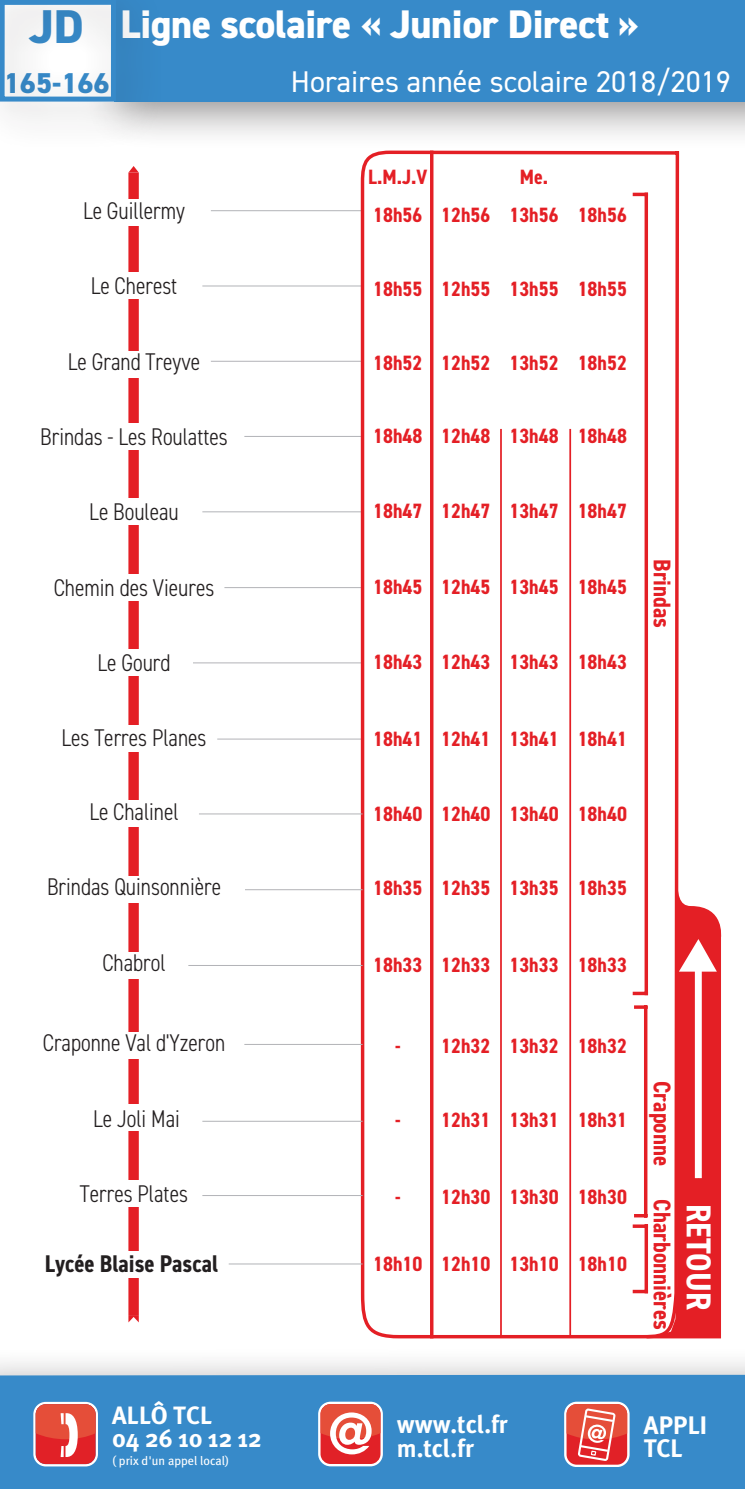
<style>
.page{position:relative;width:745px;height:1489px;background:#fff}
.page>*{position:absolute;margin:0;border:0;box-sizing:border-box;transform-origin:0 0}
.t1{font:800 40px "DIN2014";letter-spacing:-.01em;color:#fff}
.t2{font:700 condensed 34.5px "DIN2014";color:#fff}
.t3{font:30px "DIN2014";color:#fff}
.t4{font:800 28.75px "DIN2014";color:#378ac9}
.t5{font:700 25.25px/23.8px "Meta Plus";letter-spacing:-.005em;color:#fff}
.t6{font:700 25px/23.2px "Meta Plus";color:#fff}
.t7{font:300 condensed 24.25px "DIN2014";color:#231f20}
.t8{font:700 condensed 24.25px "DIN2014";color:#e41f25}
.t9{font:700 condensed 24.25px "DIN2014";color:#231f20}
.t10{font:700 condensed 20.75px "DIN2014";color:#e41f25}
.t11{font:12.5px "Meta Plus";color:#fff}
.s1{font-size:47.5px;color:#378ac9}
</style>
<div class="page">
<div style="left:85px;top:0;width:659px;height:150px;background:#231f20;opacity:.5"></div>
<div style="left:113px;top:0;width:631px;height:102px;background:#378ac9"></div>
<div style="left:0;top:1346px;width:744px;height:142px;background:#231f20;opacity:.5"></div>
<div style="left:0;top:1374px;width:744px;height:114px;background:#378ac9"></div>
<svg style="left:33px;top:1401px;width:65px;height:65px"></svg>
<svg style="left:318px;top:1401px;width:64px;height:65px"></svg>
<div style="left:320px;top:1403px;width:60px;height:60px;background:#e12127;border-radius:10px"></div>
<svg style="left:320px;top:1403px;width:60px;height:51px"></svg>
<svg style="left:563px;top:1401px;width:66px;height:65px"></svg>
<div style="left:566px;top:1403px;width:60px;height:61px;background:#e12127;border-radius:10px"></div>
<svg style="left:566px;top:1403px;width:60px;height:57px"></svg>
<div style="left:128px;top:172px;width:11px;height:1143px;background:#e41f25"></div>
<hr style="left:244px;top:436px;width:118px;height:1px;background:#b2b3b7">
<hr style="left:202px;top:511px;width:160px;height:1px;background:#b2b3b7">
<hr style="left:211px;top:361px;width:151px;height:1px;background:#b2b3b7">
<hr style="left:202px;top:285px;width:160px;height:1px;background:#b2b3b7">
<hr style="left:211px;top:210px;width:151px;height:1px;background:#b2b3b7">
<hr style="left:224px;top:587px;width:138px;height:1px;background:#b2b3b7">
<hr style="left:193px;top:662px;width:169px;height:1px;background:#b2b3b7">
<hr style="left:217px;top:738px;width:145px;height:1px;background:#b2b3b7">
<svg style="left:359px;top:150px;width:321px;height:1188px"></svg>
<hr style="left:644px;top:194px;width:3px;height:799px;background:#e41f25">
<svg style="left:634px;top:193px;width:12px;height:3px"></svg>
<svg style="left:634px;top:872px;width:86px;height:466px"></svg>
<svg style="left:128px;top:1315px;width:11px;height:7px"></svg>
<svg style="left:129px;top:166px;width:10px;height:6px"></svg>
<div style="left:118px;top:423px;width:31px;height:26px;background:#fff"></div>
<div style="left:118px;top:498px;width:31px;height:27px;background:#fff"></div>
<div style="left:118px;top:574px;width:31px;height:26px;background:#fff"></div>
<div style="left:118px;top:649px;width:31px;height:27px;background:#fff"></div>
<div style="left:118px;top:725px;width:31px;height:26px;background:#fff"></div>
<hr style="left:199px;top:813px;width:163px;height:1px;background:#b2b3b7">
<div style="left:118px;top:800px;width:31px;height:27px;background:#fff"></div>
<div style="left:118px;top:351px;width:31px;height:26px;background:#fff"></div>
<div style="left:118px;top:272px;width:31px;height:27px;background:#fff"></div>
<div style="left:118px;top:199px;width:31px;height:27px;background:#fff"></div>
<hr style="left:202px;top:889px;width:160px;height:1px;background:#b2b3b7">
<div style="left:118px;top:952px;width:31px;height:26px;background:#fff"></div>
<hr style="left:228px;top:1263px;width:134px;height:1px;background:#b2b3b7">
<div style="left:118px;top:1251px;width:31px;height:26px;background:#fff"></div>
<hr style="left:188px;top:965px;width:174px;height:1px;background:#b2b3b7">
<div style="left:24px;top:876px;width:220px;height:26px;background:#fff"></div>
<hr style="left:244px;top:1043px;width:118px;height:1px;background:#b2b3b7">
<div style="left:118px;top:1032px;width:31px;height:26px;background:#fff"></div>
<hr style="left:202px;top:1120px;width:160px;height:1px;background:#b2b3b7">
<div style="left:118px;top:1180px;width:31px;height:26px;background:#fff"></div>
<hr style="left:202px;top:1194px;width:160px;height:1px;background:#b2b3b7">
<div style="left:72px;top:1104px;width:124px;height:26px;background:#fff"></div>
<hr style="left:430px;top:152px;width:3px;height:1184px;background:#e41f25">
<hr style="left:500px;top:430px;width:1px;height:906px;background:#e41f25">
<hr style="left:569px;top:430px;width:1px;height:906px;background:#e41f25">
<div style="left:0;top:0;width:165px;height:150px;background:#231f20;opacity:.5"></div>
<div style="left:0;top:0;width:116px;height:102px;border:5px solid #378ac9"></div>
<h1 class="t1" style="left:29px;top:-2px;width:611px"><span class="s1">JD</span> Ligne scolaire « Junior Direct »</h1>
<h3 class="t4" style="left:4px;top:64px;width:107px">165-166</h3>
<h3 class="t3" style="left:291px;top:63px;width:441px">Horaires année scolaire 2018/2019</h3>
<p class="t10" style="left:368px;top:169px;width:61px">L.M.J.V</p>
<p class="t10" style="left:519px;top:169px;width:30px">Me.</p>
<p class="t7" style="left:83px;top:201px;width:103px">Le Guillermy</p>
<p class="t10" style="left:373px;top:207px;width:51px">18h56</p>
<p class="t10" style="left:441px;top:207px;width:51px">12h56</p>
<p class="t10" style="left:509px;top:207px;width:51px">13h56</p>
<p class="t10" style="left:577px;top:207px;width:51px">18h56</p>
<p class="t7" style="left:91px;top:277px;width:88px">Le Cherest</p>
<p class="t10" style="left:373px;top:281px;width:51px">18h55</p>
<p class="t10" style="left:441px;top:281px;width:51px">12h55</p>
<p class="t10" style="left:509px;top:281px;width:51px">13h55</p>
<p class="t10" style="left:577px;top:281px;width:51px">18h55</p>
<p class="t7" style="left:68px;top:352px;width:134px">Le Grand Treyve</p>
<p class="t10" style="left:373px;top:354px;width:51px">18h52</p>
<p class="t10" style="left:441px;top:354px;width:51px">12h52</p>
<p class="t10" style="left:509px;top:354px;width:51px">13h52</p>
<p class="t10" style="left:577px;top:354px;width:51px">18h52</p>
<p class="t7" style="left:40px;top:427px;width:189px">Brindas - Les Roulattes</p>
<p class="t10" style="left:373px;top:428px;width:51px">18h48</p>
<p class="t10" style="left:441px;top:428px;width:51px">12h48</p>
<p class="t10" style="left:509px;top:428px;width:51px">13h48</p>
<p class="t10" style="left:577px;top:428px;width:51px">18h48</p>
<p class="t7" style="left:89px;top:502px;width:91px">Le Bouleau</p>
<p class="t10" style="left:373px;top:503px;width:51px">18h47</p>
<p class="t10" style="left:441px;top:503px;width:51px">12h47</p>
<p class="t10" style="left:509px;top:503px;width:51px">13h47</p>
<p class="t10" style="left:577px;top:503px;width:51px">18h47</p>
<p class="t7" style="left:54px;top:578px;width:162px">Chemin des Vieures</p>
<p class="t10" style="left:373px;top:578px;width:51px">18h45</p>
<p class="t10" style="left:441px;top:578px;width:51px">12h45</p>
<p class="t10" style="left:509px;top:578px;width:51px">13h45</p>
<p class="t10" style="left:577px;top:578px;width:51px">18h45</p>
<p class="t8" style="left:671px;top:559px;width:71px;rotate:90deg">Brindas</p>
<p class="t7" style="left:97px;top:653px;width:74px">Le Gourd</p>
<p class="t10" style="left:373px;top:654px;width:51px">18h43</p>
<p class="t10" style="left:441px;top:654px;width:51px">12h43</p>
<p class="t10" style="left:509px;top:654px;width:51px">13h43</p>
<p class="t10" style="left:577px;top:654px;width:51px">18h43</p>
<p class="t7" style="left:61px;top:728px;width:146px">Les Terres Planes</p>
<p class="t10" style="left:373px;top:731px;width:51px">18h41</p>
<p class="t10" style="left:441px;top:731px;width:51px">12h41</p>
<p class="t10" style="left:509px;top:731px;width:51px">13h41</p>
<p class="t10" style="left:577px;top:731px;width:51px">18h41</p>
<p class="t7" style="left:89px;top:802px;width:91px">Le Chalinel</p>
<p class="t10" style="left:373px;top:806px;width:51px">18h40</p>
<p class="t10" style="left:441px;top:806px;width:51px">12h40</p>
<p class="t10" style="left:509px;top:806px;width:51px">13h40</p>
<p class="t10" style="left:577px;top:806px;width:51px">18h40</p>
<p class="t7" style="left:47px;top:877px;width:175px">Brindas Quinsonnière</p>
<p class="t10" style="left:373px;top:880px;width:51px">18h35</p>
<p class="t10" style="left:441px;top:880px;width:51px">12h35</p>
<p class="t10" style="left:509px;top:880px;width:51px">13h35</p>
<p class="t10" style="left:577px;top:880px;width:51px">18h35</p>
<p class="t7" style="left:102px;top:952px;width:65px">Chabrol</p>
<p class="t10" style="left:373px;top:957px;width:51px">18h33</p>
<p class="t10" style="left:441px;top:957px;width:51px">12h33</p>
<p class="t10" style="left:509px;top:957px;width:51px">13h33</p>
<p class="t10" style="left:577px;top:957px;width:51px">18h33</p>
<p class="t7" style="left:43px;top:1033px;width:184px">Craponne Val d'Yzeron</p>
<p class="t10" style="left:395px;top:1037px;width:7px">-</p>
<p class="t10" style="left:441px;top:1037px;width:51px">12h32</p>
<p class="t10" style="left:509px;top:1037px;width:51px">13h32</p>
<p class="t10" style="left:577px;top:1037px;width:51px">18h32</p>
<p class="t7" style="left:93px;top:1109px;width:88px">Le Joli Mai</p>
<p class="t10" style="left:395px;top:1111px;width:7px">-</p>
<p class="t10" style="left:441px;top:1111px;width:51px">12h31</p>
<p class="t10" style="left:509px;top:1111px;width:51px">13h31</p>
<p class="t10" style="left:577px;top:1111px;width:51px">18h31</p>
<p class="t8" style="left:671px;top:1081px;width:86px;rotate:90deg">Craponne</p>
<p class="t7" style="left:80px;top:1184px;width:109px">Terres Plates</p>
<p class="t9" style="left:45px;top:1254px;width:175px">Lycée Blaise Pascal</p>
<p class="t10" style="left:395px;top:1188px;width:7px">-</p>
<p class="t10" style="left:373px;top:1255px;width:51px">18h10</p>
<p class="t10" style="left:441px;top:1188px;width:51px">12h30</p>
<p class="t10" style="left:441px;top:1255px;width:51px">12h10</p>
<p class="t10" style="left:509px;top:1188px;width:51px">13h30</p>
<p class="t10" style="left:509px;top:1255px;width:51px">13h10</p>
<p class="t10" style="left:577px;top:1188px;width:51px">18h30</p>
<p class="t10" style="left:577px;top:1255px;width:51px">18h10</p>
<p class="t8" style="left:671px;top:1199px;width:132px;rotate:90deg">Charbonnières</p>
<h2 class="t2" style="left:711px;top:1203px;width:108px;rotate:90deg">RETOUR</h2>
<p class="t6" style="left:112px;top:1403px;width:151px">ALLÔ TCL<br>04 26 10 12 12</p>
<p class="t11" style="left:112px;top:1453px;width:119px">( prix d'un appel local)</p>
<p class="t6" style="left:396px;top:1412px;width:112px">www.tcl.fr m.tcl.fr</p>
<p class="t5" style="left:643px;top:1412px;width:65px">APPLI<br>TCL</p>
</div>
